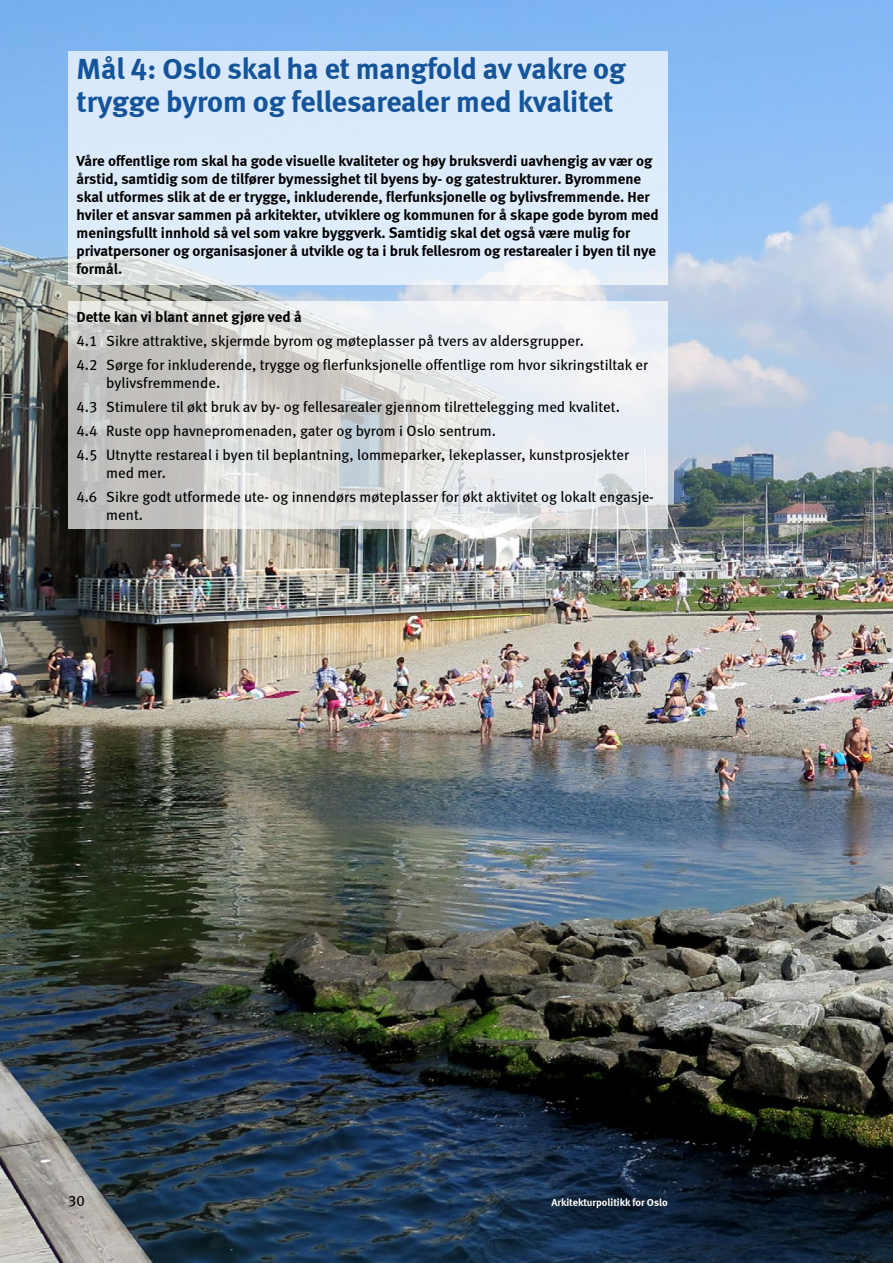
<style>
.page{position:relative;width:893px;height:1263px;background:#fff}
.page>*{position:absolute;margin:0;border:0;box-sizing:border-box;transform-origin:0 0}
.t1{font:30px/33px "Meta Bold LF";letter-spacing:-.005em;color:#14549a}
.t2{font:15px/18px "Meta Bold LF";color:#000}
.t3{font:15px/24px "Meta Book LF";color:#000}
.t4{font:10.5px "Meta Bold LF";color:#fff}
</style>
<div class="page">
<img style="left:0;top:0;width:893px;height:1263px">
<div style="left:68px;top:51px;width:600px;height:233px;background:#dcebfb"></div>
<svg style="left:68px;top:301px;width:600px;height:228px;background:#dcdddd"></svg>
<h1 class="t1" style="left:77px;top:52px;width:551px">Mål 4: Oslo skal ha et mangfold av vakre og trygge byrom og fellesarealer med kvalitet</h1>
<p class="t2" style="left:77px;top:152px;width:584px">Våre offentlige rom skal ha gode visuelle kvaliteter og høy bruksverdi uavhengig av vær og årstid, samtidig som de tilfører bymessighet til byens by- og gatestrukturer. Byrommene skal utformes slik at de er trygge, inkluderende, flerfunksjonelle og bylivsfremmende. Her hviler et ansvar sammen på arkitekter, utviklere og kommunen for å skape gode byrom med meningsfullt innhold så vel som vakre byggverk. Samtidig skal det også være mulig for privatpersoner og organisasjoner å utvikle og ta i bruk fellesrom og restarealer i byen til nye formål.</p>
<p class="t2" style="left:77px;top:307px;width:227px">Dette kan vi blant annet gjøre ved å</p>
<p class="t3" style="left:77px;top:328px;width:573px">4.1 Sikre attraktive, skjermde byrom og møteplasser på tvers av aldersgrupper.<br>4.2 Sørge for inkluderende, trygge og flerfunksjonelle offentlige rom hvor sikringstiltak er</p>
<p class="t3" style="left:77px;top:370px;width:554px;text-indent:30px">bylivsfremmende.<br>4.3 Stimulere til økt bruk av by- og fellesarealer gjennom tilrettelegging med kvalitet.<br>4.4 Ruste opp havnepromenaden, gater og byrom i Oslo sentrum.<br>4.5 Utnytte restareal i byen til beplantning, lommeparker, lekeplasser, kunstprosjekter</p>
<p class="t3" style="left:77px;top:460px;width:579px;text-indent:30px">med mer.<br>4.6 Sikre godt utformede ute- og innendørs møteplasser for økt aktivitet og lokalt engasje-</p>
<p class="t3" style="left:106px;top:502px;width:38px">ment.</p>
<p class="t3" style="left:68px;top:1189px;width:18px">30</p>
<p class="t4" style="left:551px;top:1196px;width:118px">Arkitekturpolitikk for Oslo</p>
</div>
